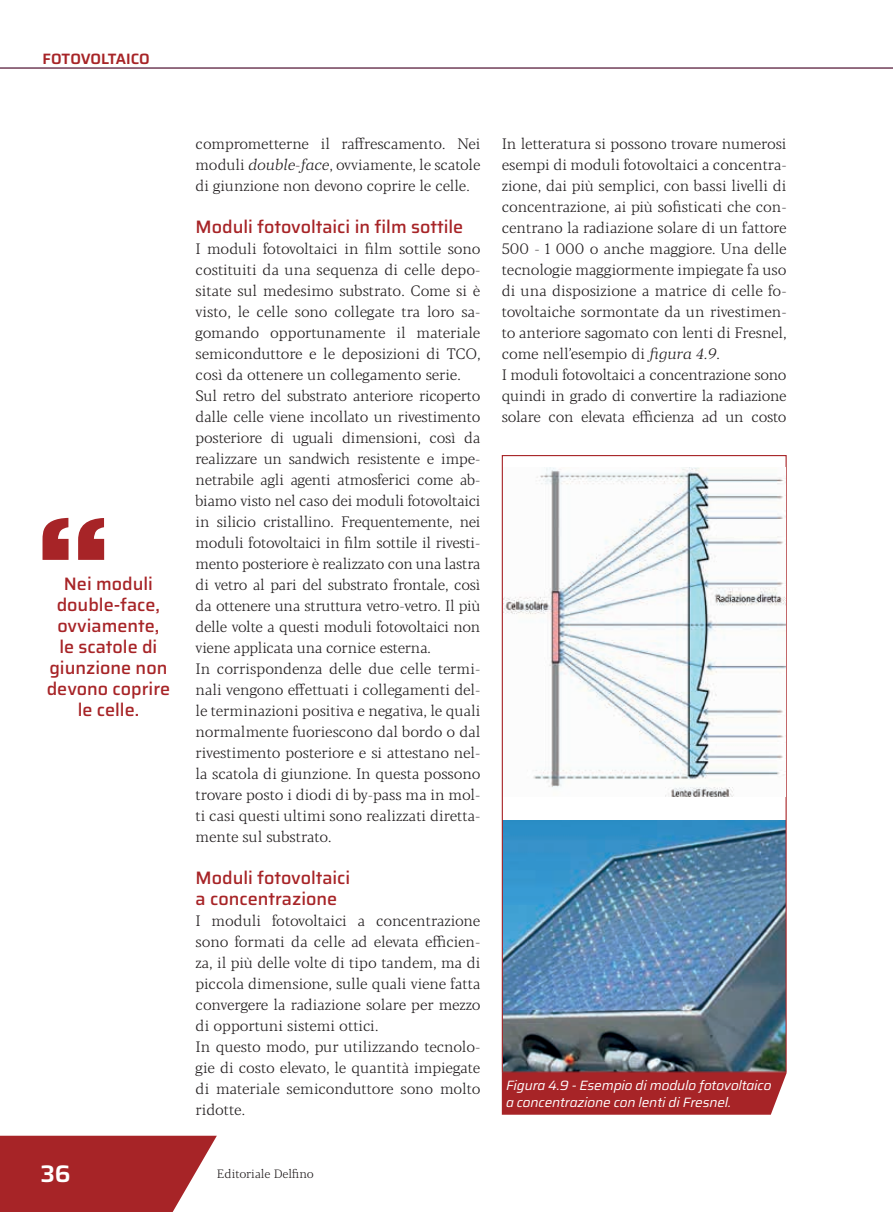
<style>
.page{position:relative;width:893px;height:1212px;background:#fff}
.page>*{position:absolute;margin:0;border:0;box-sizing:border-box;transform-origin:0 0}
.t1{font:600 24px "Saira";color:#fff}
.t2{font:500 18px/21px "Saira";color:#a72427}
.t3{font:300 15px/21px "Blacker Pro Text";letter-spacing:-.01em;color:#231f20}
.t4{font:600 15px "Saira";color:#a72427}
.t5{font:italic 13.5px/16.5px "Saira";letter-spacing:-.01em;color:#fff}
.t6{font:300 12px "Blacker Pro Text";color:#231f20}
.s1{font-style:italic}
</style>
<div class="page">
<svg style="left:0;top:1136px;width:217px;height:76px;background:#b03a3d"></svg>
<hr style="left:0;top:68px;width:893px;height:1px;background:#a72427">
<svg style="left:43px;top:518px;width:61px;height:42px"></svg>
<img style="left:504px;top:821px;width:281px;height:250px">
<div style="left:502px;top:1073px;width:285px;height:42px;background:#a72427"></div>
<img style="left:503px;top:467px;width:282px;height:330px">
<p class="t4" style="left:43px;top:46px;width:109px">FOTOVOLTAICO</p>
<p class="t2" style="left:47px;top:572px;width:125px;text-align:center">Nei moduli double-face, ovviamente,<br>le scatole di giunzione non devono coprire le celle.</p>
<p class="t3" style="left:196px;top:133px;width:286px;text-align:justify">comprometterne il raffrescamento. Nei moduli <span class="s1">double-face</span>, ovviamente, le scatole di giunzione non devono coprire le celle.</p>
<p class="t2" style="left:196px;top:215px;width:269px">Moduli fotovoltaici in film sottile</p>
<p class="t3" style="left:196px;top:238px;width:286px">I moduli fotovoltaici in film sottile sono costituiti da una sequenza di celle depo&shy;sitate sul medesimo substrato. Come si è visto, le celle sono collegate tra loro sa&shy;gomando opportunamente il materiale semiconduttore e le deposizioni di TCO, così da ottenere un collegamento serie.<br>Sul retro del substrato anteriore ricoperto dalle celle viene incollato un rivestimento posteriore di uguali dimensioni, così da realizzare un sandwich resistente e impe&shy;netrabile agli agenti atmosferici come ab&shy;biamo visto nel caso dei moduli fotovoltaici in silicio cristallino. Frequentemente, nei moduli fotovoltaici in film sottile il rivesti&shy;mento posteriore è realizzato con una lastra di vetro al pari del substrato frontale, così da ottenere una struttura vetro-vetro. Il più delle volte a questi moduli fotovoltaici non viene applicata una cornice esterna.<br>In corrispondenza delle due celle termi&shy;nali vengono effettuati i collegamenti del&shy;le terminazioni positiva e negativa, le quali normalmente fuoriescono dal bordo o dal rivestimento posteriore e si attestano nel&shy;la scatola di giunzione. In questa possono trovare posto i diodi di by-pass ma in mol&shy;ti casi questi ultimi sono realizzati diretta&shy;mente sul substrato.</p>
<p class="t2" style="left:196px;top:866px;width:156px">Moduli fotovoltaici a concentrazione</p>
<p class="t3" style="left:196px;top:910px;width:286px">I moduli fotovoltaici a concentrazione sono formati da celle ad elevata efficien&shy;za, il più delle volte di tipo tandem, ma di piccola dimensione, sulle quali viene fatta convergere la radiazione solare per mezzo di opportuni sistemi ottici.<br>In questo modo, pur utilizzando tecnolo&shy;gie di costo elevato, le quantità impiegate di materiale semiconduttore sono molto ridotte.</p>
<h1 class="t1" style="left:40px;top:1154px;width:32px">36</h1>
<p class="t6" style="left:217px;top:1166px;width:99px">Editoriale Delfino</p>
<p class="t3" style="left:502px;top:133px;width:286px">In letteratura si possono trovare numerosi esempi di moduli fotovoltaici a concentra&shy;zione, dai più semplici, con bassi livelli di concentrazione, ai più sofisticati che con&shy;centrano la radiazione solare di un fattore 500 - 1 000 o anche maggiore. Una delle tecnologie maggiormente impiegate fa uso di una disposizione a matrice di celle fo&shy;tovoltaiche sormontate da un rivestimen&shy;to anteriore sagomato con lenti di Fresnel, come nell’esempio di <span class="s1">figura 4.9</span>.<br>I moduli fotovoltaici a concentrazione sono quindi in grado di convertire la radiazione solare con elevata efficienza ad un costo</p>
<p class="t5" style="left:506px;top:1077px;width:267px">Figura 4.9 - Esempio di modulo fotovoltaico a concentrazione con lenti di Fresnel.</p>
</div>
